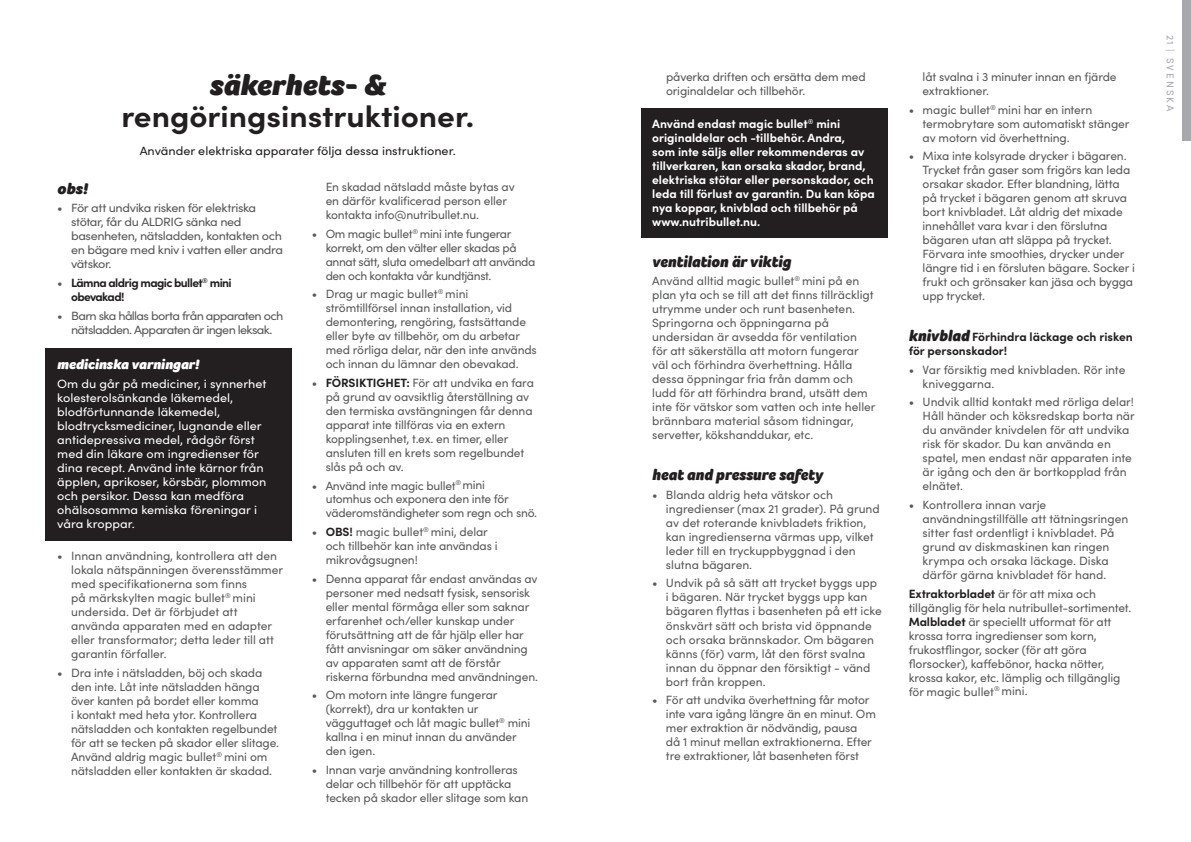
<style>
.page{position:relative;width:1191px;height:842px;background:#fff}
.page>*{position:absolute;margin:0;border:0;box-sizing:border-box;transform-origin:0 0}
.t1{font:700 30px "Sofia Pro";color:#231f20;scale:1.05 1}
.t2{font:italic 900 30px "Foco";color:#231f20;scale:1.05 1}
.t3{font:italic 900 16px "Foco";color:#231f20}
.t4{font:italic 900 16px "Foco";color:#231f20;scale:1.05 1}
.t5{font:italic 900 14px "Foco";color:#fff;scale:1.05 1}
.t6{font:12px/14px "Sofia Pro";letter-spacing:-.01em;color:#58595b}
.t7{font:12px/14px "Sofia Pro";color:#fff;scale:1.05 1}
.t8{font:12px/14px "Sofia Pro";letter-spacing:-.03em;color:#58595b}
.t9{font:700 12px/14px "Sofia Pro";color:#fff}
.t10{font:12px/14px "Sofia Pro";letter-spacing:-.05em;color:#58595b;text-align:center}
.t11{font:12px "Sofia Pro";color:#231f20;scale:1.05 1}
.t12{font:700 12px/14px "Sofia Pro";color:#231f20}
.t13{font:700 12px/14px "Sofia Pro";letter-spacing:-.055em;color:#231f20}
.t14{font:10px "Sofia Pro";letter-spacing:.21em;color:#a7a9ac}
.s1{font-weight:400;color:#58595b}
.s2{font-weight:700;color:#231f20}
.s3{font-family:"Foco";font-weight:900;font-style:italic;font-size:16px}
</style>
<div class="page">
<div style="left:1183px;top:0;width:8px;height:140px;background:#a7a9ac"></div>
<div style="left:45px;top:348px;width:247px;height:192px;background:#231f20"></div>
<div style="left:641px;top:108px;width:246px;height:130px;background:#231f20"></div>
<h1 class="t2" style="left:209px;top:65px;width:170px">säkerhets- &amp;</h1>
<h1 class="t1" style="left:121px;top:94px;width:337px">rengöringsinstruktioner.</h1>
<p class="t11" style="left:140px;top:142px;width:302px">Använder elektriska apparater följa dessa instruktioner.</p>
<h2 class="t4" style="left:57px;top:178px;width:30px">obs!</h2>
<p class="t8" style="left:71px;top:201px;width:213px;text-indent:-14px">• För att undvika risken för elektriska stötar, får du ALDRIG sänka ned basenheten, nätsladden, kontakten och en bägare med kniv i vatten eller andra vätskor.</p>
<p class="t13" style="left:71px;top:275px;width:162px;text-indent:-14px"><span class="s1">•</span> Lämna aldrig magic bullet<sup>®</sup> mini obevakad!</p>
<p class="t10" style="left:57px;top:308px;width:227px">• Barn ska hållas borta från apparaten och nätsladden. Apparaten är ingen leksak.</p>
<p class="t5" style="left:57px;top:355px;width:137px">medicinska varningar!</p>
<p class="t7" style="left:57px;top:376px;width:201px">Om du går på mediciner, i synnerhet kolesterolsänkande läkemedel, blodförtunnande läkemedel, blodtrycksmediciner, lugnande eller antidepressiva medel, rådgör först med din läkare om ingredienser för dina recept. Använd inte kärnor från äpplen, aprikoser, körsbär, plommon och persikor. Dessa kan medföra ohälsosamma kemiska föreningar i våra kroppar.</p>
<p class="t6" style="left:71px;top:548px;width:213px;text-indent:-14px">• Innan användning, kontrollera att den lokala nätspänningen överensstämmer med specifikationerna som finns<br>på märkskylten magic bullet<sup>®</sup> mini undersida. Det är förbjudet att använda apparaten med en adapter eller transformator; detta leder till att garantin förfaller.</p>
<p class="t6" style="left:71px;top:665px;width:210px;text-indent:-14px">• Dra inte i nätsladden, böj och skada den inte. Låt inte nätsladden hänga över kanten på bordet eller komma<br>i kontakt med heta ytor. Kontrollera nätsladden och kontakten regelbundet för att se tecken på skador eller slitage.<br>Använd aldrig magic bullet<sup>®</sup> mini om nätsladden eller kontakten är skadad.</p>
<p class="t6" style="left:326px;top:179px;width:190px">En skadad nätsladd måste bytas av en därför kvalificerad person eller kontakta info@nutribullet.nu.</p>
<p class="t8" style="left:326px;top:226px;width:211px;text-indent:-14px">• Om magic bullet<sup>®</sup> mini inte fungerar korrekt, om den välter eller skadas på annat sätt, sluta omedelbart att använda den och kontakta vår kundtjänst.</p>
<p class="t6" style="left:326px;top:286px;width:213px;text-indent:-14px">• Drag ur magic bullet<sup>®</sup> mini strömtillförsel innan installation, vid demontering, rengöring, fastsättande eller byte av tillbehör, om du arbetar med rörliga delar, när den inte används och innan du lämnar den obevakad.</p>
<p class="t6" style="left:326px;top:375px;width:210px;text-indent:-14px">• <span class="s2">FÖRSIKTIGHET:</span> För att undvika en fara på grund av oavsiktlig återställning av den termiska avstängningen får denna apparat inte tillföras via en extern kopplingsenhet, t.ex. en timer, eller ansluten till en krets som regelbundet slås på och av.</p>
<p class="t6" style="left:326px;top:478px;width:213px;text-indent:-14px">• Använd inte magic bullet<sup>®</sup> mini<br>utomhus och exponera den inte för väderomständigheter som regn och snö.</p>
<p class="t6" style="left:326px;top:524px;width:173px;text-indent:-14px">• <span class="s2">OBS!</span> magic bullet<sup>®</sup> mini, delar och tillbehör kan inte användas i mikrovågsugnen!</p>
<p class="t6" style="left:326px;top:571px;width:214px;text-indent:-14px">• Denna apparat får endast användas av personer med nedsatt fysisk, sensorisk eller mental förmåga eller som saknar erfarenhet och/eller kunskap under förutsättning att de får hjälp eller har fått anvisningar om säker användning av apparaten samt att de förstår riskerna förbundna med användningen.</p>
<p class="t6" style="left:326px;top:687px;width:206px;text-indent:-14px">• Om motorn inte längre fungerar (korrekt), dra ur kontakten ur vägguttaget och låt magic bullet<sup>®</sup> mini kallna i en minut innan du använder den igen.</p>
<p class="t6" style="left:326px;top:762px;width:204px;text-indent:-14px">• Innan varje användning kontrolleras delar och tillbehör för att upptäcka tecken på skador eller slitage som kan</p>
<p class="t6" style="left:666px;top:69px;width:201px">påverka driften och ersätta dem med originaldelar och tillbehör.</p>
<p class="t9" style="left:652px;top:115px;width:224px">Använd endast magic bullet<sup>®</sup> mini originaldelar och -tillbehör. Andra,<br>som inte säljs eller rekommenderas av tillverkaren, kan orsaka skador, brand, elektriska stötar eller personskador, och leda till förlust av garantin. Du kan köpa nya koppar, knivblad och tillbehör på www.nutribullet.nu.</p>
<h2 class="t3" style="left:652px;top:251px;width:140px">ventilation är viktig</h2>
<p class="t6" style="left:652px;top:273px;width:225px">Använd alltid magic bullet<sup>®</sup> mini på en plan yta och se till att det finns tillräckligt utrymme under och runt basenheten.<br>Springorna och öppningarna på undersidan är avsedda för ventilation<br>för att säkerställa att motorn fungerar väl och förhindra överhettning. Hålla dessa öppningar fria från damm och ludd för att förhindra brand, utsätt dem inte för vätskor som vatten och inte heller brännbara material såsom tidningar, servetter, kökshanddukar, etc.</p>
<h2 class="t3" style="left:652px;top:464px;width:172px">heat and pressure safety</h2>
<p class="t6" style="left:666px;top:487px;width:215px;text-indent:-14px">• Blanda aldrig heta vätskor och ingredienser (max 21 grader). På grund av det roterande knivbladets friktion, kan ingredienserna värmas upp, vilket leder till en tryckuppbyggnad i den slutna bägaren.</p>
<p class="t6" style="left:666px;top:576px;width:217px;text-indent:-14px">• Undvik på så sätt att trycket byggs upp i bägaren. När trycket byggs upp kan bägaren flyttas i basenheten på ett icke önskvärt sätt och brista vid öppnande och orsaka brännskador. Om bägaren känns (för) varm, låt den först svalna innan du öppnar den försiktigt - vänd bort från kroppen.</p>
<p class="t6" style="left:666px;top:692px;width:211px;text-indent:-14px">• För att undvika överhettning får motor inte vara igång längre än en minut. Om mer extraktion är nödvändig, pausa<br>då 1 minut mellan extraktionerna. Efter tre extraktioner, låt basenheten först</p>
<p class="t6" style="left:922px;top:69px;width:196px">låt svalna i 3 minuter innan en fjärde extraktioner.</p>
<p class="t6" style="left:922px;top:102px;width:208px;text-indent:-14px">• magic bullet<sup>®</sup> mini har en intern termobrytare som automatiskt stänger av motorn vid överhettning.</p>
<p class="t6" style="left:922px;top:148px;width:214px;text-indent:-14px">• Mixa inte kolsyrade drycker i bägaren.<br>Trycket från gaser som frigörs kan leda orsakar skador. Efter blandning, lätta på trycket i bägaren genom att skruva bort knivbladet. Låt aldrig det mixade innehållet vara kvar i den förslutna bägaren utan att släppa på trycket.<br>Förvara inte smoothies, drycker under längre tid i en försluten bägare. Socker i frukt och grönsaker kan jäsa och bygga upp trycket.</p>
<p class="t12" style="left:908px;top:329px;width:225px"><span class="s3">knivblad</span> Förhindra läckage och risken för personskador!</p>
<p class="t6" style="left:922px;top:362px;width:204px;text-indent:-14px">• Var försiktig med knivbladen. Rör inte kniveggarna.</p>
<p class="t6" style="left:922px;top:394px;width:214px;text-indent:-14px">• Undvik alltid kontakt med rörliga delar!<br>Håll händer och köksredskap borta när du använder knivdelen för att undvika risk för skador. Du kan använda en spatel, men endast när apparaten inte är igång och den är bortkopplad från elnätet.</p>
<p class="t6" style="left:922px;top:497px;width:207px;text-indent:-14px">• Kontrollera innan varje användningstillfälle att tätningsringen sitter fast ordentligt i knivbladet. På grund av diskmaskinen kan ringen krympa och orsaka läckage. Diska därför gärna knivbladet för hand.</p>
<p class="t6" style="left:908px;top:586px;width:224px"><span class="s2">Extraktorbladet</span> är för att mixa och tillgänglig för hela nutribullet-sortimentet.<br><span class="s2">Malbladet</span> är speciellt utformat för att krossa torra ingredienser som korn, frukostflingor, socker (för att göra florsocker), kaffebönor, hacka nötter, krossa kakor, etc. lämplig och tillgänglig för magic bullet<sup>®</sup> mini.</p>
<p class="t14" style="left:1177px;top:35px;width:77px;rotate:90deg">21 | SVENSKA</p>
</div>
